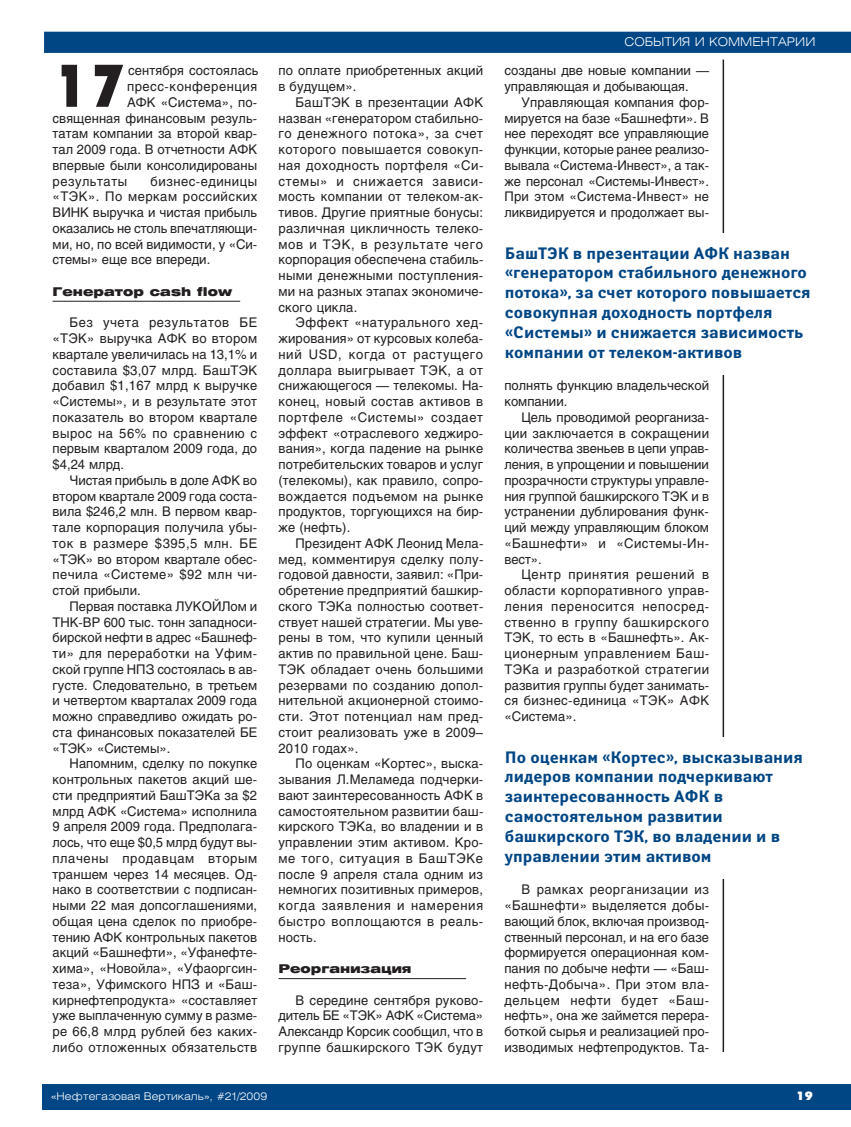
<style>
.page{position:relative;width:851px;height:1127px;background:#fff}
.page>*{position:absolute;margin:0;border:0;box-sizing:border-box;transform-origin:0 0}
.t1{font:700 60px "Futura Futuris X Cond C";color:#231f20}
.t2{font:700 16.5px/19.8px "Yanus C";color:#004584}
.t3{font:13.2px/15.8px "Helios";letter-spacing:.005em;color:#231f20;text-align:justify}
.t4{font:13.2px "Helios";letter-spacing:.045em;color:#231f20}
.t5{font:13.2px "Helios";letter-spacing:.04em;color:#231f20}
.t6{font:900 12px "Helios Ext";letter-spacing:.005em;color:#231f20}
.t7{font:300 12px "Helios Ext";color:#fff}
.t8{font:12px "Futura Futuris XC";color:#fff}
.t9{font:300 10.5px "Helios Ext";color:#fff}
</style>
<div class="page">
<div style="left:43px;top:1084px;width:807px;height:26px;background:#004584"></div>
<hr style="left:53px;top:301px;width:187px;height:1px;background:#231f20">
<hr style="left:278px;top:978px;width:188px;height:1px;background:#231f20">
<svg style="left:44px;top:31px;width:806px;height:22px;background:#084b88"></svg>
<hr style="left:722px;top:60px;width:2px;height:992px;background:#231f20">
<div style="left:505px;top:233px;width:311px;height:142px;background:#fff"></div>
<div style="left:505px;top:737px;width:311px;height:142px;background:#fff"></div>
<h1 class="t1" style="left:53px;top:63px;width:72px">17</h1>
<p class="t3" style="left:128px;top:64px;width:132px">сентября состоялась</p>
<p class="t4" style="left:127px;top:81px;width:132px">пресс-конференция</p>
<p class="t3" style="left:127px;top:96px;width:132px">АФК «Система», по-</p>
<p class="t3" style="left:53px;top:111px;width:206px">священная финансовым резуль-</p>
<p class="t3" style="left:53px;top:127px;width:206px">татам компании за второй квар-</p>
<p class="t3" style="left:53px;top:143px;width:206px">тал 2009 года. В отчетности АФК</p>
<p class="t3" style="left:53px;top:159px;width:206px">впервые были консолидированы</p>
<p class="t5" style="left:53px;top:176px;width:76px">результаты</p>
<p class="t3" style="left:53px;top:174px;width:206px;text-indent:98px">бизнес-единицы «ТЭК». По меркам российских ВИНК выручка и чистая прибыль оказались не столь впечатляющи&shy;ми, но, по всей видимости, у «Си&shy;стемы» еще все впереди.</p>
<p class="t6" style="left:53px;top:287px;width:181px">Генератор cash flow</p>
<p class="t3" style="left:53px;top:316px;width:206px;text-indent:17px">Без учета результатов БЕ «ТЭК» выручка АФК во втором квартале увеличилась на 13,1% и составила $3,07 млрд. БашТЭК добавил $1,167 млрд к выручке «Системы», и в результате этот показатель во втором квартале вырос на 56% по сравнению с первым кварталом 2009 года, до $4,24 млрд.</p>
<p class="t3" style="left:53px;top:474px;width:206px;text-indent:17px">Чистая прибыль в доле АФК во втором квартале 2009 года соста&shy;вила $246,2 млн. В первом квар&shy;тале корпорация получила убы&shy;ток в размере $395,5 млн. БЕ «ТЭК» во втором квартале обес&shy;печила «Системе» $92 млн чи&shy;стой прибыли.</p>
<p class="t3" style="left:53px;top:600px;width:206px;text-indent:17px">Первая поставка ЛУКОЙЛом и ТНК-BP 600 тыс. тонн западноси&shy;бирской нефти в адрес «Башнеф&shy;ти» для переработки на Уфим&shy;ской группе НПЗ состоялась в ав&shy;густе. Следовательно, в третьем и четвертом кварталах 2009 года можно справедливо ожидать ро&shy;ста финансовых показателей БЕ «ТЭК» «Системы».</p>
<p class="t3" style="left:53px;top:757px;width:206px;text-indent:17px">Напомним, сделку по покупке контрольных пакетов акций ше&shy;сти предприятий БашТЭКа за $2 млрд АФК «Система» исполнила 9 апреля 2009 года. Предполага&shy;лось, что еще $0,5 млрд будут вы&shy;плачены продавцам вторым траншем через 14 месяцев. Од&shy;нако в соответствии с подписан&shy;ными 22 мая допсоглашениями, общая цена сделок по приобре&shy;тению АФК контрольных пакетов акций «Башнефти», «Уфанефте&shy;хима», «Новойла», «Уфаоргсин&shy;теза», Уфимского НПЗ и «Баш&shy;кирнефтепродукта» «составляет уже выплаченную сумму в разме&shy;ре 66,8 млрд рублей без каких&shy;либо отложенных обязательств</p>
<p class="t3" style="left:278px;top:64px;width:206px">по оплате приобретенных акций в будущем».</p>
<p class="t3" style="left:278px;top:96px;width:206px;text-indent:17px">БашТЭК в презентации АФК назван «генератором стабильно&shy;го денежного потока», за счет которого повышается совокуп&shy;ная доходность портфеля «Си&shy;стемы» и снижается зависи&shy;мость компании от телеком-ак&shy;тивов. Другие приятные бонусы: различная цикличность телеко&shy;мов и ТЭК, в результате чего корпорация обеспечена стабиль&shy;ными денежными поступления&shy;ми на разных этапах экономиче&shy;ского цикла.</p>
<p class="t3" style="left:278px;top:316px;width:206px;text-indent:17px">Эффект «натурального хед&shy;жирования» от курсовых колеба&shy;ний USD, когда от растущего доллара выигрывает ТЭК, а от снижающегося — телекомы. На&shy;конец, новый состав активов в портфеле «Системы» создает эффект «отраслевого хеджиро&shy;вания», когда падение на рынке потребительских товаров и услуг (телекомы), как правило, сопро&shy;вождается подъемом на рынке продуктов, торгующихся на бир&shy;же (нефть).</p>
<p class="t3" style="left:278px;top:537px;width:206px;text-indent:17px">Президент АФК Леонид Мела&shy;мед, комментируя сделку полу&shy;годовой давности, заявил: «При&shy;обретение предприятий башкир&shy;ского ТЭКа полностью соответ&shy;ствует нашей стратегии. Мы уве&shy;рены в том, что купили ценный актив по правильной цене. Баш-ТЭК обладает очень большими резервами по созданию допол&shy;нительной акционерной стоимо&shy;сти. Этот потенциал нам пред&shy;стоит реализовать уже в 2009– 2010 годах».</p>
<p class="t3" style="left:278px;top:757px;width:206px;text-indent:17px">По оценкам «Кортес», выска&shy;зывания Л.Меламеда подчерки&shy;вают заинтересованность АФК в самостоятельном развитии баш&shy;кирского ТЭКа, во владении и в управлении этим активом. Кро&shy;ме того, ситуация в БашТЭКе после 9 апреля стала одним из немногих позитивных примеров, когда заявления и намерения быстро воплощаются в реаль&shy;ность.</p>
<p class="t6" style="left:278px;top:964px;width:134px">Реорганизация</p>
<p class="t3" style="left:278px;top:993px;width:206px;text-indent:17px">В середине сентября руково&shy;дитель БЕ «ТЭК» АФК «Система» Александр Корсик сообщил, что в группе башкирского ТЭК будут</p>
<p class="t9" style="left:51px;top:1092px;width:217px">«Нефтегазовая Вертикаль», #21/2009</p>
<p class="t7" style="left:624px;top:37px;width:192px">СОБЫТИЯ И КОММЕНТАРИИ</p>
<p class="t3" style="left:504px;top:64px;width:206px">созданы две новые компании — управляющая и добывающая.</p>
<p class="t3" style="left:504px;top:96px;width:206px;text-indent:17px">Управляющая компания фор&shy;мируется на базе «Башнефти». В нее переходят все управляющие функции, которые ранее реализо&shy;вывала «Система-Инвест», а так&shy;же персонал «Системы-Инвест».<br>При этом «Система-Инвест» не ликвидируется и продолжает вы-</p>
<p class="t2" style="left:505px;top:244px;width:307px">БашТЭК в презентации АФК назван «генератором стабильного денежного потока», за счет которого повышается совокупная доходность портфеля «Системы» и снижается зависимость компании от телеком-активов</p>
<p class="t3" style="left:504px;top:379px;width:206px">полнять функцию владельческой компании.</p>
<p class="t3" style="left:504px;top:411px;width:206px;text-indent:17px">Цель проводимой реорганиза&shy;ции заключается в сокращении количества звеньев в цепи управ&shy;ления, в упрощении и повышении прозрачности структуры управле&shy;ния группой башкирского ТЭК и в устранении дублирования функ&shy;ций между управляющим блоком «Башнефти» и «Системы-Ин&shy;вест».</p>
<p class="t3" style="left:504px;top:568px;width:206px;text-indent:17px">Центр принятия решений в области корпоративного управ&shy;ления переносится непосред&shy;ственно в группу башкирского ТЭК, то есть в «Башнефть». Ак&shy;ционерным управлением Баш-ТЭКа и разработкой стратегии развития группы будет занимать&shy;ся бизнес-единица «ТЭК» АФК «Система».</p>
<p class="t2" style="left:505px;top:748px;width:299px">По оценкам «Кортес», высказывания лидеров компании подчеркивают заинтересованность АФК в самостоятельном развитии башкирского ТЭК, во владении и в управлении этим активом</p>
<p class="t3" style="left:504px;top:883px;width:206px;text-indent:17px">В рамках реорганизации из «Башнефти» выделяется добы&shy;вающий блок, включая производ&shy;ственный персонал, и на его базе формируется операционная ком&shy;пания по добыче нефти — «Баш&shy;нефть-Добыча». При этом вла&shy;дельцем нефти будет «Баш&shy;нефть», она же займется перера&shy;боткой сырья и реализацией про&shy;изводимых нефтепродуктов. Та-</p>
<p class="t8" style="left:796px;top:1091px;width:18px">19</p>
</div>
